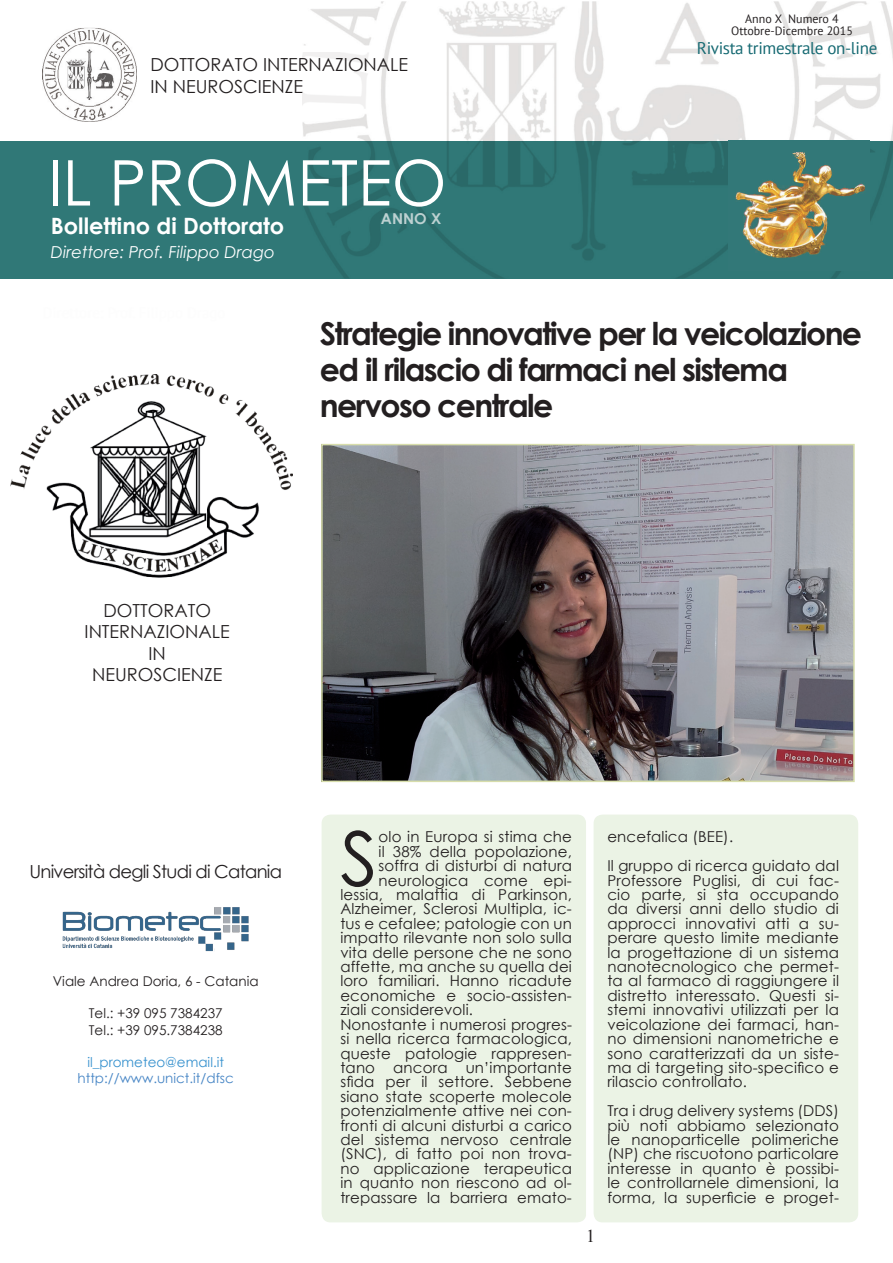
<style>
.page{position:relative;width:893px;height:1263px;background:#fff}
.page>*{position:absolute;margin:0;border:0;box-sizing:border-box;transform-origin:0 0}
.t1{font:75.15px "Century Gothic";color:#231f20}
.t2{font:63px "Century Gothic";color:#fff}
.t3{font:700 31.5px/36px "Century Gothic";letter-spacing:-.05em;color:#231f20}
.t4{font:700 22.5px "Century Gothic";color:#fff}
.t5{font:18px/21.6px "Century Gothic";color:#231f20}
.t6{font:18px "Century Gothic";letter-spacing:-.04em;color:#231f20}
.t7{font:18px "Times New Roman";color:#231f20}
.t8{font:17.1px "PT Sans";letter-spacing:-.02em;color:#156972}
.t9{font:italic 16.5px "Century Gothic";color:#fff}
.t10{font:15px/14.4px "Century Gothic";letter-spacing:.01em;color:#231f20;text-align:justify}
.t11{font:700 15px "Century Gothic";color:#bdd1d1}
.t12{font:13.5px/16.2px "Century Gothic";color:#231f20}
.t13{font:13.5px "Century Gothic";color:#4685c5}
.t14{font:13.5px "Century Gothic";color:#3691ce}
.t15{font:12px/12px "PT Sans";color:#231f20;text-align:center}
</style>
<div class="page">
<img style="left:302px;top:1px;width:591px;height:140px">
<img style="left:302px;top:53px;width:73px;height:59px">
<img style="left:52px;top:28px;width:75px;height:94px">
<img style="left:43px;top:45px;width:94px;height:60px">
<div style="left:0;top:141px;width:893px;height:138px;background:#307877"></div>
<img style="left:735px;top:152px;width:130px;height:106px">
<div style="left:318px;top:811px;width:272px;height:415px;background:#ebf3e5;border-radius:13px"></div>
<div style="left:314px;top:807px;width:280px;height:423px;border:8px solid #fff;border-radius:13px"></div>
<div style="left:590px;top:811px;width:272px;height:415px;background:#ebf3e5;border-radius:13px"></div>
<div style="left:586px;top:807px;width:280px;height:423px;border:8px solid #fff;border-radius:13px"></div>
<img style="left:324px;top:447px;width:528px;height:332px">
<div style="left:321px;top:444px;width:534px;height:338px;border:2px solid #d7ddab"></div>
<img style="left:11px;top:374px;width:281px;height:204px">
<img style="left:62px;top:907px;width:187px;height:45px">
<p class="t15" style="left:731px;top:13px;width:123px">Anno X Numero 4<br>Ottobre-Dicembre 2015</p>
<p class="t5" style="left:150px;top:54px;width:259px">DOTTORATO INTERNAZIONALE<br>IN NEUROSCIENZE</p>
<h2 class="t2" style="left:48px;top:139px;width:400px">IL PROMETEO</h2>
<h3 class="t4" style="left:51px;top:208px;width:235px">Bollettino di Dottorato</h3>
<p class="t9" style="left:51px;top:240px;width:226px">Direttore: Prof. Filippo Drago</p>
<p class="t11" style="left:381px;top:207px;width:62px">ANNO X</p>
<p class="t8" style="left:697px;top:37px;width:182px">Rivista trimestrale on-line</p>
<h3 class="t3" style="left:320px;top:315px;width:544px">Strategie innovative per la veicolazione ed il rilascio di farmaci nel sistema nervoso centrale</h3>
<p class="t5" style="left:85px;top:599px;width:147px;text-align:center">DOTTORATO<br>INTERNAZIONALE<br>IN<br>NEUROSCIENZE</p>
<p class="t6" style="left:29px;top:859px;width:254px">Università degli Studi di Catania</p>
<p class="t12" style="left:53px;top:973px;width:207px">Viale Andrea Doria, 6 - Catania</p>
<p class="t12" style="left:89px;top:1005px;width:135px">Tel.: +39 095 7384237<br>Tel.: +39 095.7384238</p>
<p class="t14" style="left:87px;top:1053px;width:138px">il_prometeo@email.it</p>
<p class="t13" style="left:78px;top:1069px;width:158px">http://www.unict.it/dfsc</p>
<h1 class="t1" style="left:340px;top:806px;width:39px">S</h1>
<p class="t10" style="left:379px;top:830px;width:195px">olo in Europa si stima che</p>
<p class="t10" style="left:379px;top:844px;width:195px">il 38% della popolazione,</p>
<p class="t10" style="left:379px;top:858px;width:195px">soffra di disturbi di natura</p>
<p class="t10" style="left:379px;top:873px;width:195px">neurologica come epi-</p>
<p class="t10" style="left:340px;top:887px;width:233px">lessia, malattia di Parkinson,</p>
<p class="t10" style="left:340px;top:902px;width:233px">Alzheimer, Sclerosi Multipla, ic-</p>
<p class="t10" style="left:340px;top:916px;width:233px">tus e cefalee; patologie con un</p>
<p class="t10" style="left:340px;top:930px;width:233px">impatto rilevante non solo sulla</p>
<p class="t10" style="left:340px;top:945px;width:233px">vita delle persone che ne sono</p>
<p class="t10" style="left:340px;top:959px;width:233px">affette, ma anche su quella dei</p>
<p class="t10" style="left:340px;top:974px;width:233px">loro familiari. Hanno ricadute</p>
<p class="t10" style="left:340px;top:988px;width:233px">economiche e socio-assisten-</p>
<p class="t10" style="left:340px;top:1002px;width:134px">ziali considerevoli.</p>
<p class="t10" style="left:340px;top:1017px;width:233px">Nonostante i numerosi progres-</p>
<p class="t10" style="left:340px;top:1031px;width:233px">si nella ricerca farmacologica,</p>
<p class="t10" style="left:340px;top:1046px;width:233px">queste patologie rappresen-</p>
<p class="t10" style="left:340px;top:1060px;width:233px">tano ancora un’importante</p>
<p class="t10" style="left:340px;top:1074px;width:233px">sfida per il settore. Sebbene</p>
<p class="t10" style="left:340px;top:1089px;width:233px">siano state scoperte molecole</p>
<p class="t10" style="left:340px;top:1103px;width:233px">potenzialmente attive nei con-</p>
<p class="t10" style="left:340px;top:1118px;width:233px">fronti di alcuni disturbi a carico</p>
<p class="t10" style="left:340px;top:1132px;width:233px">del sistema nervoso centrale</p>
<p class="t10" style="left:340px;top:1146px;width:233px">(SNC), di fatto poi non trova-</p>
<p class="t10" style="left:340px;top:1161px;width:233px">no applicazione terapeutica</p>
<p class="t10" style="left:340px;top:1175px;width:233px">in quanto non riescono ad ol-</p>
<p class="t10" style="left:340px;top:1190px;width:233px">trepassare la barriera emato-</p>
<p class="t7" style="left:586px;top:1224px;width:10px">1</p>
<p class="t10" style="left:607px;top:822px;width:233px;line-height:28.8px">encefalica (BEE).<br>Il gruppo di ricerca guidato dal</p>
<p class="t10" style="left:607px;top:873px;width:233px">Professore Puglisi, di cui fac&shy;cio parte, si sta occupando da diversi anni dello studio di approcci innovativi atti a su&shy;perare questo limite mediante la progettazione di un sistema nanotecnologico che permet&shy;ta al farmaco di raggiungere il distretto interessato. Questi si&shy;stemi innovativi utilizzati per la veicolazione dei farmaci, han&shy;no dimensioni nanometriche e sono caratterizzati da un siste&shy;ma di targeting sito-specifico e rilascio controllato.</p>
<p class="t10" style="left:607px;top:1103px;width:233px">Tra i drug delivery systems (DDS) più noti abbiamo selezionato le nanoparticelle polimeriche (NP) che riscuotono particolare interesse in quanto è possibi&shy;le controllarnele dimensioni, la forma, la superficie e proget-</p>
</div>
